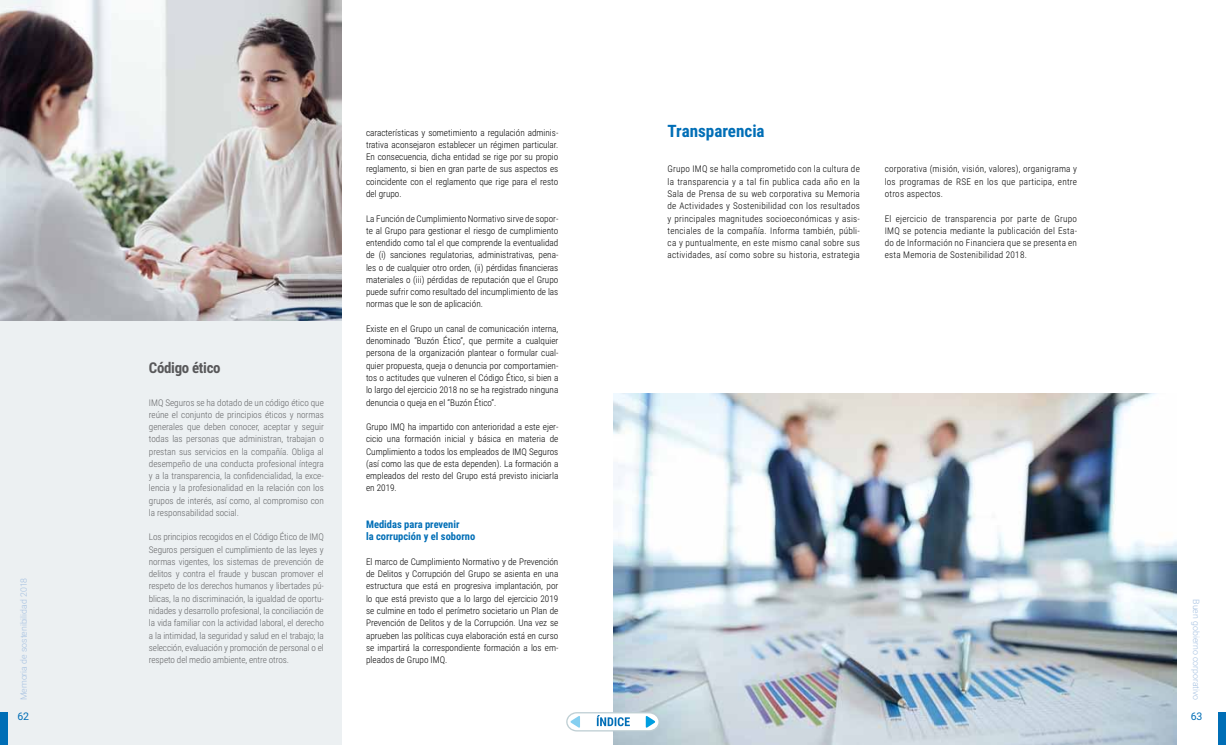
<style>
.page{position:relative;width:1226px;height:745px;background:#fff}
.page>*{position:absolute;margin:0;border:0;box-sizing:border-box;transform-origin:0 0}
._1_titulo{font:700 17.06px "Roboto Condensed";color:#006eb6}
.t1{font:700 14.88px "Roboto Condensed";letter-spacing:-.02em;color:#58585a}
._3_titulo{font:700 10.5px/12.2px "Roboto Condensed";color:#006eb6}
.t2{font:10.5px "Roboto";color:#006eb6}
.Texto{font:300 9.19px/12.2px "Roboto Condensed";color:#000;text-align:justify}
.Texto-2{font:300 9.19px/12.2px "Roboto Condensed";letter-spacing:-.01em;color:#646567;text-align:justify}
.t3{font:300 8.75px "Roboto";color:#a4c0e1}
</style>
<div class="page">
<img style="left:613px;top:393px;width:563px;height:351px">
<svg style="left:566px;top:711px;width:93px;height:20px"></svg>
<div style="left:0;top:0;width:341px;height:744px;background:#ecf0f2"></div>
<div style="left:0;top:711px;width:7px;height:33px;background:#006eb6"></div>
<div style="left:1218px;top:711px;width:7px;height:33px;background:#006eb6"></div>
<img style="left:0;top:0;width:341px;height:320px">
<p class="t3" style="left:18px;top:699px;width:124px;rotate:-90deg">Memoria de sostenibilidad 2018</p>
<p class="t1" style="left:149px;top:357px;width:73px">Código ético</p>
<p class="Texto-2" style="left:149px;top:395px;width:176px">IMQ Seguros se ha dotado de un código ético que reúne el conjunto de principios éticos y normas generales que deben conocer, aceptar y seguir todas las personas que administran, trabajan o prestan sus servicios en la compañía. Obliga al desempeño de una conducta profesional íntegra y a la transparencia, la confidencialidad, la exce&shy;lencia y la profesionalidad en la relación con los grupos de interés, así como, al compromiso con la responsabilidad social.</p>
<p class="Texto-2" style="left:149px;top:530px;width:176px">Los principios recogidos en el Código Ético de IMQ Seguros persiguen el cumplimiento de las leyes y normas vigentes, los sistemas de prevención de delitos y contra el fraude y buscan promover el respeto de los derechos humanos y libertades pú&shy;blicas, la no discriminación, la igualdad de oportu&shy;nidades y desarrollo profesional, la conciliación de la vida familiar con la actividad laboral, el derecho a la intimidad, la seguridad y salud en el trabajo; la selección, evaluación y promoción de personal o el respeto del medio ambiente, entre otros.</p>
<p class="Texto" style="left:366px;top:126px;width:194px">características y sometimiento a regulación adminis&shy;trativa aconsejaron establecer un régimen particular.<br>En consecuencia, dicha entidad se rige por su propio reglamento, si bien en gran parte de sus aspectos es coincidente con el reglamento que rige para el resto del grupo.</p>
<p class="Texto" style="left:366px;top:212px;width:194px">La Función de Cumplimiento Normativo sirve de sopor&shy;te al Grupo para gestionar el riesgo de cumplimiento entendido como tal el que comprende la eventualidad de (i) sanciones regulatorias, administrativas, pena&shy;les o de cualquier otro orden, (ii) pérdidas financieras materiales o (iii) pérdidas de reputación que el Grupo puede sufrir como resultado del incumplimiento de las normas que le son de aplicación.</p>
<p class="Texto" style="left:366px;top:322px;width:194px">Existe en el Grupo un canal de comunicación interna, denominado “Buzón Ético”, que permite a cualquier persona de la organización plantear o formular cual&shy;quier propuesta, queja o denuncia por comportamien&shy;tos o actitudes que vulneren el Código Ético, si bien a lo largo del ejercicio 2018 no se ha registrado ninguna denuncia o queja en el “Buzón Ético”.</p>
<p class="Texto" style="left:366px;top:420px;width:194px">Grupo IMQ ha impartido con anterioridad a este ejer&shy;cicio una formación inicial y básica en materia de Cumplimiento a todos los empleados de IMQ Seguros (así como las que de esta dependen). La formación a empleados del resto del Grupo está previsto iniciarla en 2019.</p>
<p class="_3_titulo" style="left:366px;top:517px;width:111px">Medidas para prevenir<br>la corrupción y el soborno</p>
<p class="Texto" style="left:366px;top:555px;width:194px">El marco de Cumplimiento Normativo y de Prevención de Delitos y Corrupción del Grupo se asienta en una estructura que está en progresiva implantación, por lo que está previsto que a lo largo del ejercicio 2019 se culmine en todo el perímetro societario un Plan de Prevención de Delitos y de la Corrupción. Una vez se aprueben las políticas cuya elaboración está en curso se impartirá la correspondiente formación a los em&shy;pleados de Grupo IMQ.</p>
<p class="_1_titulo" style="left:667px;top:119px;width:99px">Transparencia</p>
<p class="Texto" style="left:667px;top:163px;width:194px">Grupo IMQ se halla comprometido con la cultura de la transparencia y a tal fin publica cada año en la Sala de Prensa de su web corporativa su Memoria de Actividades y Sostenibilidad con los resultados y principales magnitudes socioeconómicas y asis&shy;tenciales de la compañía. Informa también, públi&shy;ca y puntualmente, en este mismo canal sobre sus actividades, así como sobre su historia, estrategia</p>
<p class="Texto" style="left:884px;top:163px;width:194px">corporativa (misión, visión, valores), organigrama y los programas de RSE en los que participa, entre otros aspectos.</p>
<p class="Texto" style="left:884px;top:212px;width:194px">El ejercicio de transparencia por parte de Grupo IMQ se potencia mediante la publicación del Esta&shy;do de Información no Financiera que se presenta en esta Memoria de Sostenibilidad 2018.</p>
<p class="t3" style="left:1202px;top:599px;width:102px;rotate:90deg">Buen gobierno corporativo</p>
<p class="t2" style="left:17px;top:708px;width:13px">62</p>
<p class="t2" style="left:1190px;top:708px;width:13px">63</p>
</div>
